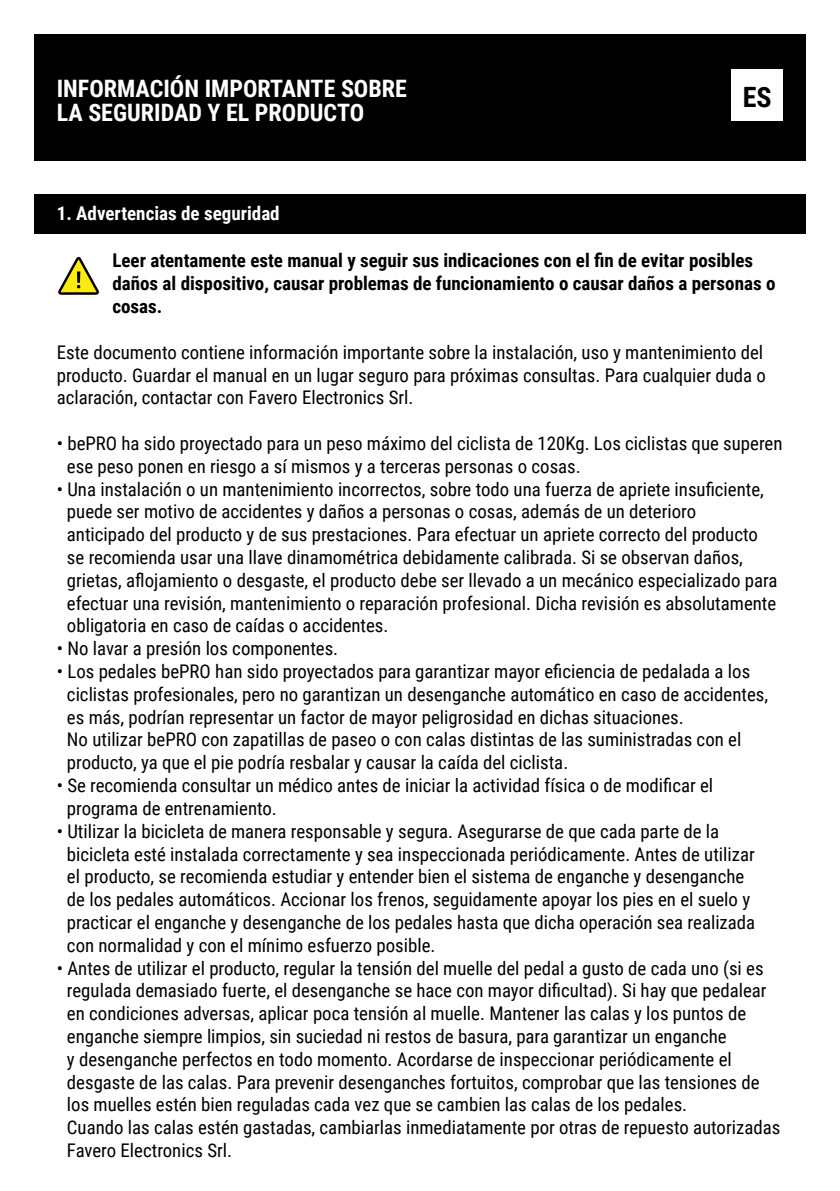
<style>
.page{position:relative;width:840px;height:1191px;background:#fff}
.page>*{position:absolute;margin:0;border:0;box-sizing:border-box;transform-origin:0 0}
.t1{font:700 28px "Roboto Condensed";color:#000}
.t2{font:700 24px/24px "Roboto Condensed";color:#fff}
.t3{font:700 19px/22.8px "Roboto Condensed";color:#000}
.t4{font:700 19px "Roboto Condensed";color:#fff}
.t5{font:18.8px/22.8px "Roboto Condensed";color:#000}
</style>
<div class="page">
<div style="left:34px;top:34px;width:771px;height:126px;background:#000"></div>
<div style="left:731px;top:69px;width:51px;height:52px;background:#fff"></div>
<div style="left:34px;top:194px;width:771px;height:40px;background:#000"></div>
<svg style="left:58px;top:256px;width:41px;height:39px"></svg>
<p class="t2" style="left:57px;top:75px;width:351px">INFORMACIÓN IMPORTANTE SOBRE<br>LA SEGURIDAD Y EL PRODUCTO</p>
<h1 class="t1" style="left:742px;top:78px;width:30px">ES</h1>
<p class="t4" style="left:57px;top:200px;width:224px">1. Advertencias de seguridad</p>
<p class="t3" style="left:112px;top:249px;width:664px">Leer atentamente este manual y seguir sus indicaciones con el fin de evitar posibles daños al dispositivo, causar problemas de funcionamiento o causar daños a personas o cosas.</p>
<p class="t5" style="left:57px;top:340px;width:710px">Este documento contiene información importante sobre la instalación, uso y mantenimiento del producto. Guardar el manual en un lugar seguro para próximas consultas. Para cualquier duda o aclaración, contactar con Favero Electronics Srl.</p>
<p class="t5" style="left:67px;top:431px;width:716px;text-indent:-10px">• bePRO ha sido proyectado para un peso máximo del ciclista de 120Kg. Los ciclistas que superen ese peso ponen en riesgo a sí mismos y a terceras personas o cosas.</p>
<p class="t5" style="left:67px;top:477px;width:711px;text-indent:-10px">• Una instalación o un mantenimiento incorrectos, sobre todo una fuerza de apriete insuficiente, puede ser motivo de accidentes y daños a personas o cosas, además de un deterioro anticipado del producto y de sus prestaciones. Para efectuar un apriete correcto del producto se recomienda usar una llave dinamométrica debidamente calibrada. Si se observan daños, grietas, aflojamiento o desgaste, el producto debe ser llevado a un mecánico especializado para efectuar una revisión, mantenimiento o reparación profesional. Dicha revisión es absolutamente obligatoria en caso de caídas o accidentes.</p>
<p class="t5" style="left:57px;top:636px;width:283px">• No lavar a presión los componentes.</p>
<p class="t5" style="left:67px;top:659px;width:702px;text-indent:-10px">• Los pedales bePRO han sido proyectados para garantizar mayor eficiencia de pedalada a los ciclistas profesionales, pero no garantizan un desenganche automático en caso de accidentes, es más, podrían representar un factor de mayor peligrosidad en dichas situaciones.<br>No utilizar bePRO con zapatillas de paseo o con calas distintas de las suministradas con el producto, ya que el pie podría resbalar y causar la caída del ciclista.</p>
<p class="t5" style="left:67px;top:773px;width:647px;text-indent:-10px">• Se recomienda consultar un médico antes de iniciar la actividad física o de modificar el programa de entrenamiento.</p>
<p class="t5" style="left:67px;top:819px;width:689px;text-indent:-10px">• Utilizar la bicicleta de manera responsable y segura. Asegurarse de que cada parte de la bicicleta esté instalada correctamente y sea inspeccionada periódicamente. Antes de utilizar el producto, se recomienda estudiar y entender bien el sistema de enganche y desenganche de los pedales automáticos. Accionar los frenos, seguidamente apoyar los pies en el suelo y practicar el enganche y desenganche de los pedales hasta que dicha operación sea realizada con normalidad y con el mínimo esfuerzo posible.</p>
<p class="t5" style="left:67px;top:955px;width:714px;text-indent:-10px">• Antes de utilizar el producto, regular la tensión del muelle del pedal a gusto de cada uno (si es regulada demasiado fuerte, el desenganche se hace con mayor dificultad). Si hay que pedalear en condiciones adversas, aplicar poca tensión al muelle. Mantener las calas y los puntos de enganche siempre limpios, sin suciedad ni restos de basura, para garantizar un enganche<br>y desenganche perfectos en todo momento. Acordarse de inspeccionar periódicamente el desgaste de las calas. Para prevenir desenganches fortuitos, comprobar que las tensiones de los muelles estén bien reguladas cada vez que se cambien las calas de los pedales.<br>Cuando las calas estén gastadas, cambiarlas inmediatamente por otras de repuesto autorizadas Favero Electronics Srl.</p>
</div>
